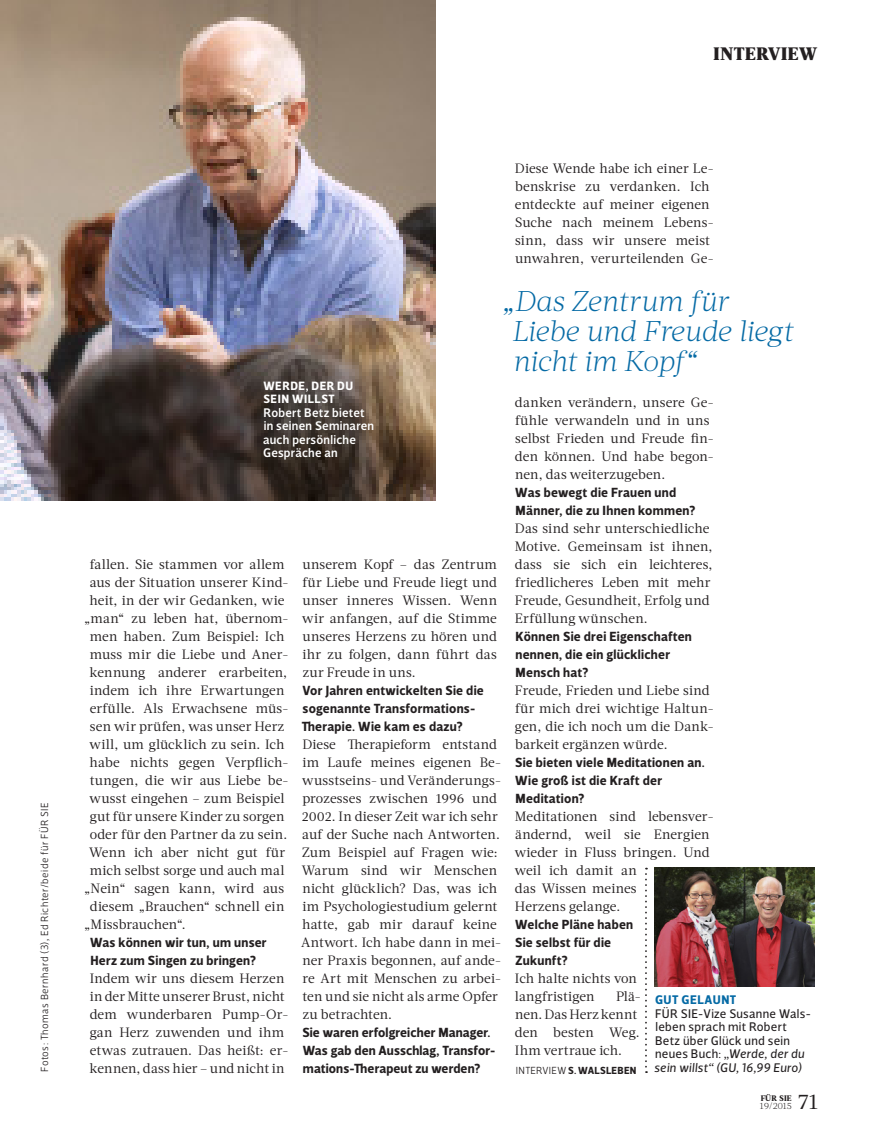
<style>
.page{position:relative;width:876px;height:1140px;background:#fff}
.page>*{position:absolute;margin:0;border:0;box-sizing:border-box;transform-origin:0 0}
.B51_____Zitat_Kursiv{font:italic 300 28.5px/30px "Acta";letter-spacing:-.02em;color:#056aa5}
.A02_____Pagina{font:21.75px "Acta";color:#231f20}
.A01_____Abschnittsma{font:900 18px "Acta";letter-spacing:.03em;color:#231f20}
.B41_____Antwort{font:13.5px/18px "Acta";letter-spacing:.01em;color:#231f20}
.B41_____Frage{font:700 13.5px/18px "Velino Sans";letter-spacing:.02em;color:#231f20}
.B41_____Antwort-2{font:700 13.5px/18px "Velino Sans";letter-spacing:.005em;color:#231f20}
.B41_____Frage-2{font:13.5px/18px "Acta";letter-spacing:.005em;color:#231f20}
.B31_____Text{font:12.75px/13.5px "Velino Sans";letter-spacing:.02em;color:#231f20}
.B31_____Text-2{font:500 12.75px/13.5px "Velino Sans";letter-spacing:.02em;color:#fff}
.B31_____Überschrift{font:700 12.75px "Velino Sans";letter-spacing:.04em;color:#056aa5}
.B31_____Text-3{font:700 12.3px/13.5px "Velino Sans";letter-spacing:.04em;color:#fff}
.B51_____Credit_gestü{font:300 10.5px "Velino Sans";letter-spacing:.045em;color:#231f20}
.B51_____Autorenzeile{font:700 10.5px "Velino Sans";letter-spacing:.02em;color:#231f20}
.t1{font:300 9.3px "Acta";letter-spacing:-.035em;color:#231f20;scale:1.05 1}
.t2{font:800 7.95px "Acta";letter-spacing:.01em;color:#231f20}
.s1{font-weight:300}
.s2{font-style:italic}
</style>
<div class="page">
<img style="left:1px;top:0;width:435px;height:501px">
<img style="left:0;top:0;width:1px;height:501px">
<img style="left:654px;top:867px;width:160px;height:119px">
<svg style="left:645px;top:867px;width:2px;height:206px"></svg>
<p class="A01_____Abschnittsma" style="left:713px;top:42px;width:105px">INTERVIEW</p>
<p class="B51_____Credit_gestü" style="left:38px;top:1072px;width:271px;rotate:-90deg">Fotos: Thomas Bernhard (3), Ed Richter/beide für FÜR SIE</p>
<p class="B41_____Antwort" style="left:515px;top:159px;width:200px">Diese Wende habe ich einer Le&shy;benskrise zu verdanken. Ich entdeckte auf meiner eigenen<br>Suche nach meinem Lebens&shy;sinn, dass wir unsere meist unwahren, verurteilenden Ge-</p>
<p class="B51_____Zitat_Kursiv" style="left:512px;top:286px;width:283px;text-indent:-10px">„Das Zentrum für<br>Liebe und Freude liegt nicht im Kopf“</p>
<p class="B31_____Text-3" style="left:263px;top:379px;width:91px">WERDE, DER DU<br>SEIN WILLST</p>
<p class="B31_____Text-2" style="left:263px;top:406px;width:113px">Robert Betz bietet in seinen Seminaren auch persönliche<br>Gespräche an</p>
<p class="B41_____Antwort" style="left:90px;top:555px;width:196px">fallen. Sie stammen vor allem</p>
<p class="B41_____Antwort" style="left:90px;top:573px;width:200px">aus der Situation unserer Kind-</p>
<p class="B41_____Antwort" style="left:90px;top:591px;width:196px">heit, in der wir Gedanken, wie</p>
<p class="B41_____Antwort" style="left:84px;top:609px;width:206px">„man“ zu leben hat, übernom-</p>
<p class="B41_____Antwort" style="left:90px;top:627px;width:196px">men haben. Zum Beispiel: Ich</p>
<p class="B41_____Antwort" style="left:90px;top:645px;width:200px">muss mir die Liebe und Aner-</p>
<p class="B41_____Antwort" style="left:90px;top:663px;width:199px">kennung anderer erarbeiten,</p>
<p class="B41_____Antwort" style="left:90px;top:681px;width:196px">indem ich ihre Erwartungen</p>
<p class="B41_____Antwort" style="left:90px;top:699px;width:200px">erfülle. Als Erwachsene müs-</p>
<p class="B41_____Antwort" style="left:90px;top:717px;width:196px">sen wir prüfen, was unser Herz</p>
<p class="B41_____Antwort" style="left:90px;top:735px;width:196px">will, um glücklich zu sein. Ich</p>
<p class="B41_____Antwort" style="left:90px;top:753px;width:200px">habe nichts gegen Verpflich-</p>
<p class="B41_____Antwort" style="left:90px;top:771px;width:200px">tungen, die wir aus Liebe be-</p>
<p class="B41_____Antwort" style="left:90px;top:789px;width:196px">wusst eingehen – zum Beispiel</p>
<p class="B41_____Antwort" style="left:90px;top:807px;width:196px">gut für unsere Kinder zu sorgen</p>
<p class="B41_____Antwort" style="left:90px;top:825px;width:199px">oder für den Partner da zu sein.</p>
<p class="B41_____Antwort" style="left:89px;top:843px;width:198px">Wenn ich aber nicht gut für</p>
<p class="B41_____Antwort" style="left:90px;top:861px;width:196px">mich selbst sorge und auch mal</p>
<p class="B41_____Antwort" style="left:84px;top:879px;width:201px">„Nein“ sagen kann, wird aus</p>
<p class="B41_____Antwort" style="left:90px;top:897px;width:196px">diesem „Brauchen“ schnell ein</p>
<p class="B41_____Antwort" style="left:84px;top:915px;width:103px">„Missbrauchen“.</p>
<p class="B41_____Frage" style="left:90px;top:933px;width:178px">Was können wir tun, um unser<br>Herz zum Singen zu bringen?</p>
<p class="B41_____Antwort" style="left:90px;top:969px;width:200px">Indem wir uns diesem Herzen in der Mitte unserer Brust, nicht dem wunderbaren Pump-Or&shy;gan Herz zuwenden und ihm etwas zutrauen. Das heißt: er&shy;kennen, dass hier – und nicht in</p>
<p class="B41_____Antwort" style="left:302px;top:555px;width:196px;text-align:justify">unserem Kopf – das Zentrum für Liebe und Freude liegt und unser inneres Wissen. Wenn wir anfangen, auf die Stimme unseres Herzens zu hören und ihr zu folgen, dann führt das zur Freude in uns.</p>
<p class="B41_____Frage" style="left:302px;top:681px;width:184px">Vor Jahren entwickelten Sie die sogenannte Transformations-<br>Therapie. Wie kam es dazu?</p>
<p class="B41_____Antwort" style="left:301px;top:735px;width:201px">Diese Therapieform entstand im Laufe meines eigenen Be&shy;wusstseins- und Veränderungs&shy;prozesses zwischen 1996 und<br>2002. In dieser Zeit war ich sehr auf der Suche nach Antworten.<br>Zum Beispiel auf Fragen wie:<br>Warum sind wir Menschen nicht glücklich? Das, was ich im Psychologiestudium gelernt hatte, gab mir darauf keine<br>Antwort. Ich habe dann in mei&shy;ner Praxis begonnen, auf ande&shy;re Art mit Menschen zu arbei&shy;ten und sie nicht als arme Opfer zu betrachten.</p>
<p class="B41_____Antwort-2" style="left:302px;top:1023px;width:195px">Sie waren erfolgreicher Manager.<br>Was gab den Ausschlag, Transfor&shy;mations-Therapeut zu werden?</p>
<p class="B41_____Antwort" style="left:515px;top:393px;width:200px">danken verändern, unsere Ge&shy;fühle verwandeln und in uns selbst Frieden und Freude fin&shy;den können. Und habe begon&shy;nen, das weiterzugeben.</p>
<p class="B41_____Frage" style="left:515px;top:483px;width:182px">Was bewegt die Frauen und<br>Männer, die zu Ihnen kommen?</p>
<p class="B41_____Antwort" style="left:515px;top:519px;width:199px">Das sind sehr unterschiedliche<br>Motive. Gemeinsam ist ihnen, dass sie sich ein leichteres, friedlicheres Leben mit mehr<br>Freude, Gesundheit, Erfolg und<br>Erfüllung wünschen.</p>
<p class="B41_____Frage" style="left:516px;top:627px;width:178px">Können Sie drei Eigenschaften nennen, die ein glücklicher<br>Mensch hat?</p>
<p class="B41_____Antwort" style="left:515px;top:681px;width:200px">Freude, Frieden und Liebe sind für mich drei wichtige Haltun&shy;gen, die ich noch um die Dank&shy;barkeit ergänzen würde.</p>
<p class="B41_____Frage" style="left:515px;top:753px;width:191px">Sie bieten viele Meditationen an.<br>Wie groß ist die Kraft der<br>Meditation?</p>
<p class="B41_____Antwort" style="left:515px;top:807px;width:199px">Meditationen sind lebensver&shy;ändernd, weil sie Energien wieder in Fluss bringen. Und weil ich damit an<br>das Wissen meines<br>Herzens gelange.</p>
<p class="B41_____Frage" style="left:515px;top:915px;width:120px">Welche Pläne haben<br>Sie selbst für die<br>Zukunft?</p>
<p class="B41_____Frage-2" style="left:515px;top:969px;width:123px">Ich halte nichts von langfristigen</p>
<p class="B41_____Frage-2" style="left:515px;top:987px;width:127px;text-indent:101px">Plä&shy;nen. Das Herz kennt den besten Weg.<br>Ihm vertraue ich.</p>
<p class="B51_____Autorenzeile" style="left:516px;top:1063px;width:122px"><span class="s1">INTERVIEW</span> S. WALSLEBEN</p>
<p class="B31_____Überschrift" style="left:655px;top:991px;width:83px">GUT GELAUNT</p>
<p class="B31_____Text" style="left:654px;top:1006px;width:158px">FÜR SIE-Vize Susanne Wals&shy;leben sprach mit Robert<br>Betz über Glück und sein neues Buch: „<span class="s2">Werde, der du sein willst“ (GU, 16,99 Euro)</span></p>
<p class="t2" style="left:761px;top:1093px;width:33px">FÜR SIE</p>
<p class="t1" style="left:760px;top:1100px;width:32px">19/2015</p>
<p class="A02_____Pagina" style="left:798px;top:1088px;width:21px">71</p>
</div>
